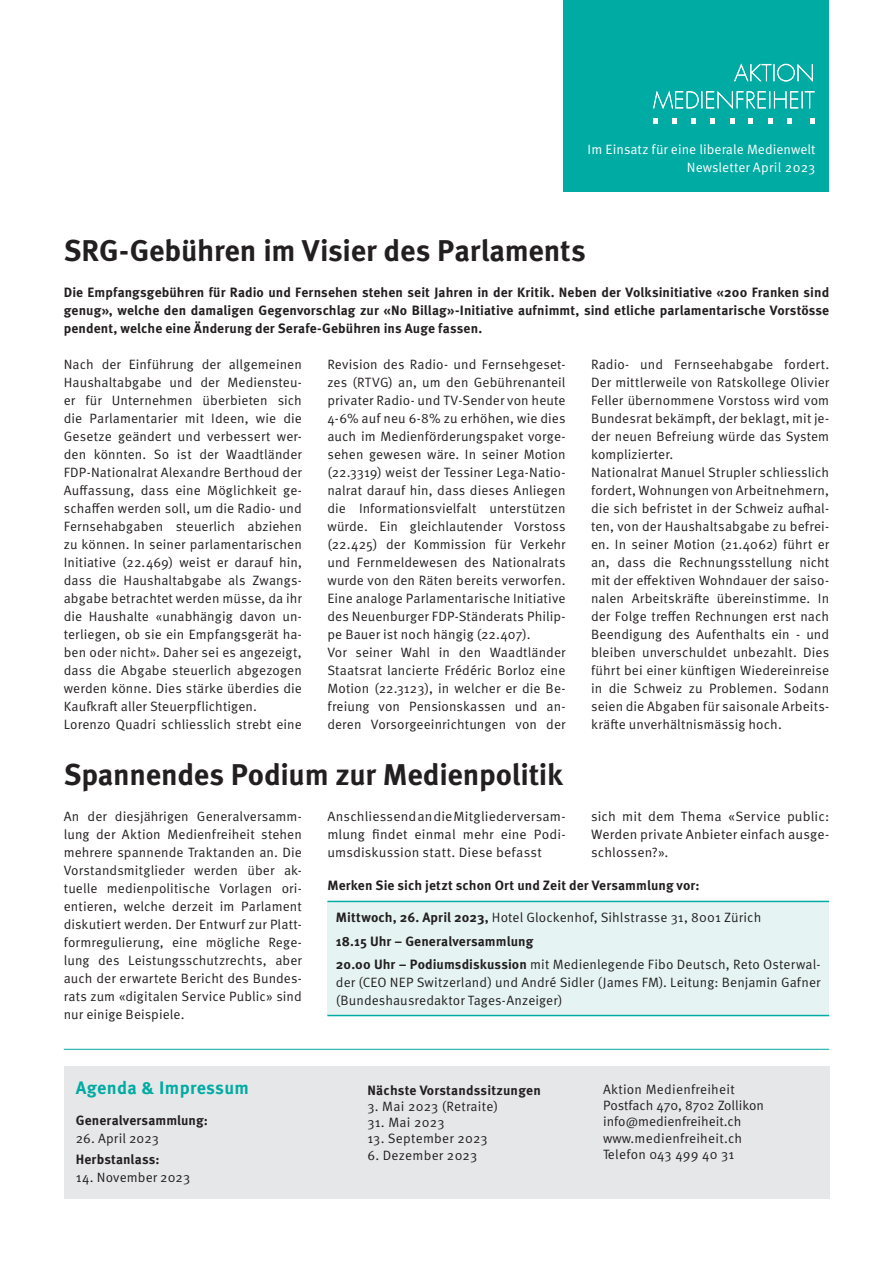
<style>
.page{position:relative;width:893px;height:1263px;background:#fff}
.page>*{position:absolute;margin:0;border:0;box-sizing:border-box;transform-origin:0 0}
.t1{font:700 30px "Meta Pro";letter-spacing:-.01em;color:#231f20}
.t2{font:700 18px "Meta Pro";letter-spacing:.015em;color:#00aba3}
.t3{font:13.5px/18px "Meta Pro Norm";letter-spacing:.005em;color:#231f20;text-align:justify}
.t4{font:700 13.5px/18px "Meta Pro";letter-spacing:.01em;color:#231f20;text-align:justify}
.t5{font:13.5px/18px "Meta Pro Norm";letter-spacing:.005em;color:#fff;text-align:right}
.s1{font-family:"Meta Pro";font-weight:700}
</style>
<div class="page">
<div style="left:64px;top:1066px;width:765px;height:133px;background:#e6e7e9"></div>
<div style="left:564px;top:0;width:265px;height:191px;background:#00aba3"></div>
<svg style="left:653px;top:91px;width:162px;height:18px"></svg>
<svg style="left:734px;top:63px;width:79px;height:19px"></svg>
<svg style="left:810px;top:118px;width:5px;height:6px"></svg>
<svg style="left:787px;top:118px;width:5px;height:6px"></svg>
<svg style="left:768px;top:118px;width:4px;height:6px"></svg>
<svg style="left:749px;top:118px;width:4px;height:6px"></svg>
<svg style="left:730px;top:118px;width:4px;height:6px"></svg>
<svg style="left:711px;top:118px;width:4px;height:6px"></svg>
<svg style="left:691px;top:118px;width:5px;height:6px"></svg>
<svg style="left:673px;top:118px;width:4px;height:6px"></svg>
<svg style="left:653px;top:118px;width:5px;height:6px"></svg>
<hr style="left:64px;top:1049px;width:765px;height:1px;background:#00aba3">
<div style="left:327px;top:901px;width:502px;height:114px;background:#e5f4f3"></div>
<hr style="left:327px;top:901px;width:502px;height:1px;background:#00aba3">
<hr style="left:327px;top:1015px;width:502px;height:1px;background:#00aba3">
<p class="t5" style="left:588px;top:139px;width:229px">Im Einsatz für eine liberale Medienwelt<br>Newsletter April 2023</p>
<h1 class="t1" style="left:64px;top:227px;width:523px">SRG-Gebühren im Visier des Parlaments</h1>
<p class="t4" style="left:64px;top:282px;width:767px">Die Empfangsgebühren für Radio und Fernsehen stehen seit Jahren in der Kritik. Neben der Volksinitiative «200 Franken sind genug», welche den damaligen Gegenvorschlag zur «No Billag»-Initiative aufnimmt, sind etliche parlamentarische Vorstösse pendent, welche eine Änderung der Serafe-Gebühren ins Auge fassen.</p>
<p class="t3" style="left:64px;top:354px;width:240px;text-align:left">Nach der Einführung der allgemeinen Haushaltabgabe und der Mediensteu&shy;er für Unternehmen überbieten sich die Parlamentarier mit Ideen, wie die Gesetze geändert und verbessert wer&shy;den könnten. So ist der Waadtländer FDP-Nationalrat Alexandre Berthoud der Auffassung, dass eine Möglichkeit ge&shy;schaffen werden soll, um die Radio- und Fernsehabgaben steuerlich abziehen zu können. In seiner parlamentarischen Initiative (22.469) weist er darauf hin, dass die Haushaltabgabe als Zwangs&shy;abgabe betrachtet werden müsse, da ihr die Haushalte «unabhängig davon un&shy;terliegen, ob sie ein Empfangsgerät ha&shy;ben oder nicht». Daher sei es angezeigt, dass die Abgabe steuerlich abgezogen werden könne. Dies stärke überdies die Kaufkraft aller Steuerpflichtigen.<br>Lorenzo Quadri schliesslich strebt eine</p>
<p class="t3" style="left:327px;top:354px;width:240px;text-align:left">Revision des Radio- und Fernsehgeset&shy;zes (RTVG) an, um den Gebührenanteil privater Radio- und TV-Sender von heute 4-6% auf neu 6-8% zu erhöhen, wie dies auch im Medienförderungspaket vorge&shy;sehen gewesen wäre. In seiner Motion (22.3319) weist der Tessiner Lega-Natio&shy;nalrat darauf hin, dass dieses Anliegen die Informationsvielfalt unterstützen würde. Ein gleichlautender Vorstoss (22.425) der Kommission für Verkehr und Fernmeldewesen des Nationalrats wurde von den Räten bereits verworfen.<br>Eine analoge Parlamentarische Initiative des Neuenburger FDP-Ständerats Philip&shy;pe Bauer ist noch hängig (22.407).<br>Vor seiner Wahl in den Waadtländer Staatsrat lancierte Frédéric Borloz eine Motion (22.3123), in welcher er die Be&shy;freiung von Pensionskassen und an&shy;deren Vorsorgeeinrichtungen von der</p>
<p class="t3" style="left:591px;top:354px;width:240px;text-align:left">Radio- und Fernseehabgabe fordert.<br>Der mittlerweile von Ratskollege Olivier Feller übernommene Vorstoss wird vom Bundesrat bekämpft, der beklagt, mit je&shy;der neuen Befreiung würde das System komplizierter.<br>Nationalrat Manuel Strupler schliesslich fordert, Wohnungen von Arbeitnehmern, die sich befristet in der Schweiz aufhal&shy;ten, von der Haushaltsabgabe zu befrei&shy;en. In seiner Motion (21.4062) führt er an, dass die Rechnungsstellung nicht mit der effektiven Wohndauer der saiso&shy;nalen Arbeitskräfte übereinstimme. In der Folge treffen Rechnungen erst nach Beendigung des Aufenthalts ein - und bleiben unverschuldet unbezahlt. Dies führt bei einer künftigen Wiedereinreise in die Schweiz zu Problemen. Sodann seien die Abgaben für saisonale Arbeits&shy;kräfte unverhältnismässig hoch.</p>
<h1 class="t1" style="left:64px;top:751px;width:501px">Spannendes Podium zur Medienpolitik</h1>
<p class="t3" style="left:64px;top:806px;width:240px">An der diesjährigen Generalversamm&shy;lung der Aktion Medienfreiheit stehen mehrere spannende Traktanden an. Die Vorstandsmitglieder werden über ak&shy;tuelle medienpolitische Vorlagen ori&shy;entieren, welche derzeit im Parlament diskutiert werden. Der Entwurf zur Platt&shy;formregulierung, eine mögliche Rege&shy;lung des Leistungsschutzrechts, aber auch der erwartete Bericht des Bundes&shy;rats zum «digitalen Service Public» sind nur einige Beispiele.</p>
<p class="t3" style="left:327px;top:806px;width:240px">Anschliessend an die Mitgliederversam&shy;mlung findet einmal mehr eine Podi&shy;umsdiskussion statt. Diese befasst</p>
<p class="t3" style="left:591px;top:806px;width:240px">sich mit dem Thema «Service public:<br>Werden private Anbieter einfach ausge&shy;schlossen?».</p>
<p class="t4" style="left:327px;top:876px;width:374px">Merken Sie sich jetzt schon Ort und Zeit der Versammlung vor:</p>
<p class="t3" style="left:336px;top:908px;width:427px"><span class="s1">Mittwoch, 26. April 2023,</span> Hotel Glockenhof, Sihlstrasse 31, 8001 Zürich</p>
<p class="t4" style="left:336px;top:931px;width:199px">18.15 Uhr – Generalversammlung</p>
<p class="t3" style="left:336px;top:954px;width:486px"><span class="s1">20.00 Uhr – Podiumsdiskussion</span> mit Medienlegende Fibo Deutsch, Reto Osterwal&shy;der (CEO NEP Switzerland) und André Sidler (James FM). Leitung: Benjamin Gafner (Bundeshausredaktor Tages-Anzeiger)</p>
<h2 class="t2" style="left:76px;top:1074px;width:175px">Agenda &amp; Impressum</h2>
<p class="t4" style="left:76px;top:1110px;width:134px">Generalversammlung:</p>
<p class="t3" style="left:76px;top:1128px;width:85px">26. April 2023</p>
<p class="t4" style="left:76px;top:1149px;width:85px">Herbstanlass:</p>
<p class="t3" style="left:76px;top:1167px;width:116px">14. November 2023</p>
<p class="t4" style="left:367px;top:1080px;width:175px">Nächste Vorstandssitzungen</p>
<p class="t3" style="left:367px;top:1096px;width:132px">3. Mai 2023 (Retraite)</p>
<p class="t3" style="left:367px;top:1112px;width:78px">31. Mai 2023</p>
<p class="t3" style="left:367px;top:1129px;width:122px">13. September 2023</p>
<p class="t3" style="left:367px;top:1145px;width:111px">6. Dezember 2023</p>
<p class="t3" style="left:603px;top:1080px;width:162px;line-height:16.2px;text-align:left">Aktion Medienfreiheit<br>Postfach 470, 8702 Zollikon info@medienfreiheit.ch www.medienfreiheit.ch<br>Telefon 043 499 40 31</p>
</div>
